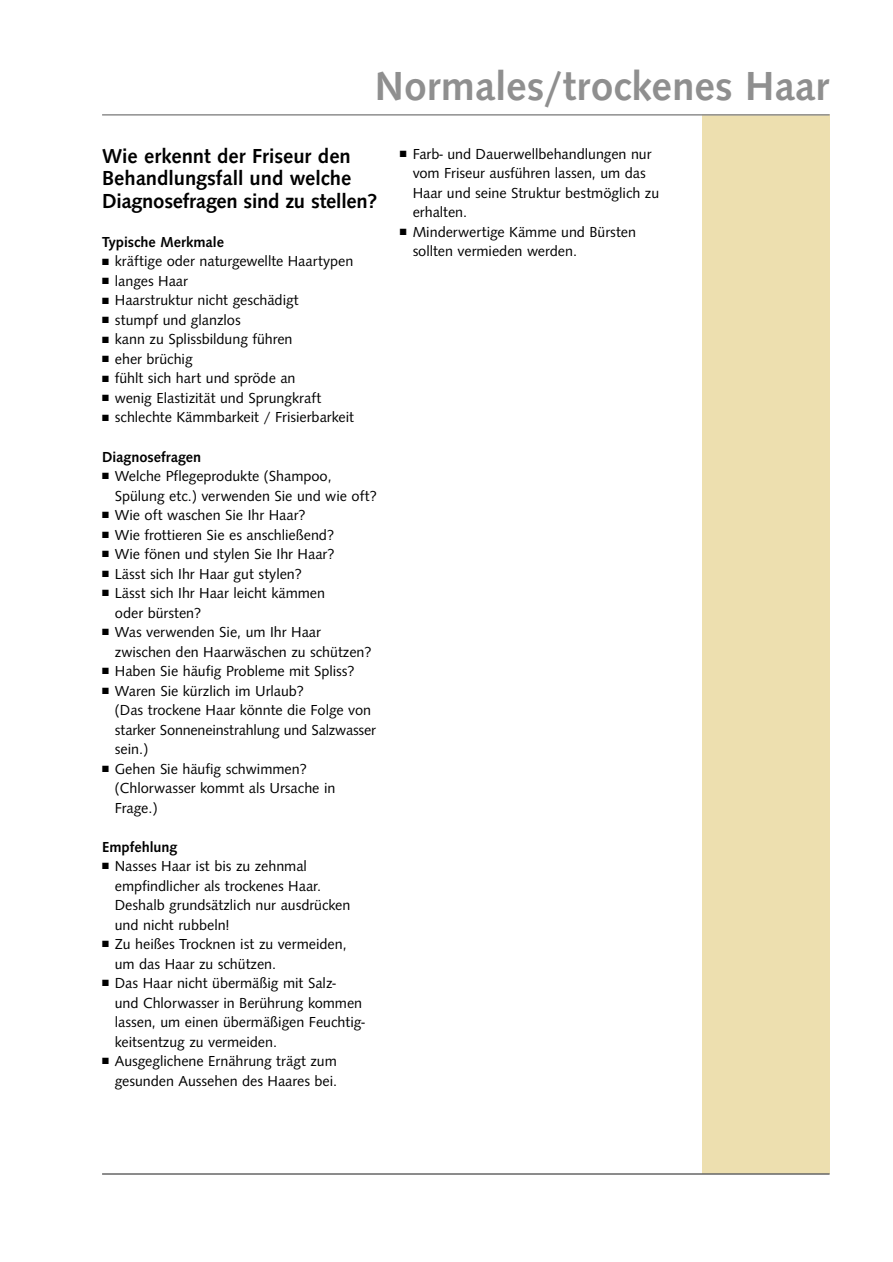
<style>
.page{position:relative;width:893px;height:1262px;background:#fff}
.page>*{position:absolute;margin:0;border:0;box-sizing:border-box;transform-origin:0 0}
.t1{font:500 42px "Syntax T";color:#8f8f8f}
.t2{font:500 21px/22.5px "Syntax T";color:#000}
.t3{font:15px/19.5px "Syntax T";color:#000}
.t4{font:500 15px "Syntax T";color:#000}
</style>
<div class="page">
<div style="left:702px;top:115px;width:127px;height:1059px;background:#eddfaf"></div>
<hr style="left:102px;top:1173px;width:727px;height:1px;background:#666">
<hr style="left:102px;top:114px;width:727px;height:2px;background:#8f8f8f">
<h1 class="t1" style="left:375px;top:71px;width:456px">Normales/trockenes Haar</h1>
<h2 class="t2" style="left:102px;top:147px;width:276px">Wie erkennt der Friseur den<br>Behandlungsfall und welche<br>Diagnosefragen sind zu stellen?</h2>
<p class="t4" style="left:102px;top:236px;width:123px">Typische Merkmale</p>
<p class="t3" style="left:102px;top:253px;width:253px">■ kräftige oder naturgewellte Haartypen</p>
<p class="t3" style="left:102px;top:273px;width:87px">■ langes Haar</p>
<p class="t3" style="left:102px;top:292px;width:198px">■ Haarstruktur nicht geschädigt</p>
<p class="t3" style="left:102px;top:312px;width:140px">■ stumpf und glanzlos</p>
<p class="t3" style="left:102px;top:331px;width:192px">■ kann zu Splissbildung führen</p>
<p class="t3" style="left:102px;top:351px;width:92px">■ eher brüchig</p>
<p class="t3" style="left:102px;top:370px;width:195px">■ fühlt sich hart und spröde an</p>
<p class="t3" style="left:102px;top:390px;width:221px">■ wenig Elastizität und Sprungkraft</p>
<p class="t3" style="left:102px;top:409px;width:253px">■ schlechte Kämmbarkeit / Frisierbarkeit</p>
<p class="t4" style="left:102px;top:451px;width:100px">Diagnosefragen</p>
<p class="t3" style="left:115px;top:468px;width:263px;text-indent:-13px">■ Welche Pflegeprodukte (Shampoo,<br>Spülung etc.) verwenden Sie und wie oft?</p>
<p class="t3" style="left:102px;top:507px;width:205px">■ Wie oft waschen Sie Ihr Haar?</p>
<p class="t3" style="left:102px;top:526px;width:233px">■ Wie frottieren Sie es anschließend?</p>
<p class="t3" style="left:102px;top:546px;width:234px">■ Wie fönen und stylen Sie Ihr Haar?</p>
<p class="t3" style="left:102px;top:565px;width:201px">■ Lässt sich Ihr Haar gut stylen?</p>
<p class="t3" style="left:115px;top:585px;width:212px;text-indent:-13px">■ Lässt sich Ihr Haar leicht kämmen oder bürsten?</p>
<p class="t3" style="left:115px;top:624px;width:258px;text-indent:-13px">■ Was verwenden Sie, um Ihr Haar zwischen den Haarwäschen zu schützen?</p>
<p class="t3" style="left:102px;top:663px;width:254px">■ Haben Sie häufig Probleme mit Spliss?</p>
<p class="t3" style="left:115px;top:682px;width:262px;text-indent:-13px">■ Waren Sie kürzlich im Urlaub?<br>(Das trockene Haar könnte die Folge von starker Sonneneinstrahlung und Salzwasser sein.)</p>
<p class="t3" style="left:115px;top:760px;width:222px;text-indent:-13px">■ Gehen Sie häufig schwimmen? (Chlorwasser kommt als Ursache in<br>Frage.)</p>
<p class="t4" style="left:102px;top:841px;width:77px">Empfehlung</p>
<p class="t3" style="left:115px;top:858px;width:237px;text-indent:-13px">■ Nasses Haar ist bis zu zehnmal empfindlicher als trockenes Haar.<br>Deshalb grundsätzlich nur ausdrücken und nicht rubbeln!</p>
<p class="t3" style="left:115px;top:936px;width:233px;text-indent:-13px">■ Zu heißes Trocknen ist zu vermeiden, um das Haar zu schützen.</p>
<p class="t3" style="left:115px;top:975px;width:251px;text-indent:-13px">■ Das Haar nicht übermäßig mit Salz-<br>und Chlorwasser in Berührung kommen lassen, um einen übermäßigen Feuchtig&shy;keitsentzug zu vermeiden.</p>
<p class="t3" style="left:102px;top:1053px;width:236px;text-align:right">■ Ausgeglichene Ernährung trägt zum gesunden Aussehen des Haares bei.</p>
<p class="t3" style="left:412px;top:146px;width:248px;text-indent:-13px">■ Farb- und Dauerwellbehandlungen nur vom Friseur ausführen lassen, um das<br>Haar und seine Struktur bestmöglich zu erhalten.</p>
<p class="t3" style="left:412px;top:224px;width:225px;text-indent:-13px">■ Minderwertige Kämme und Bürsten sollten vermieden werden.</p>
</div>
